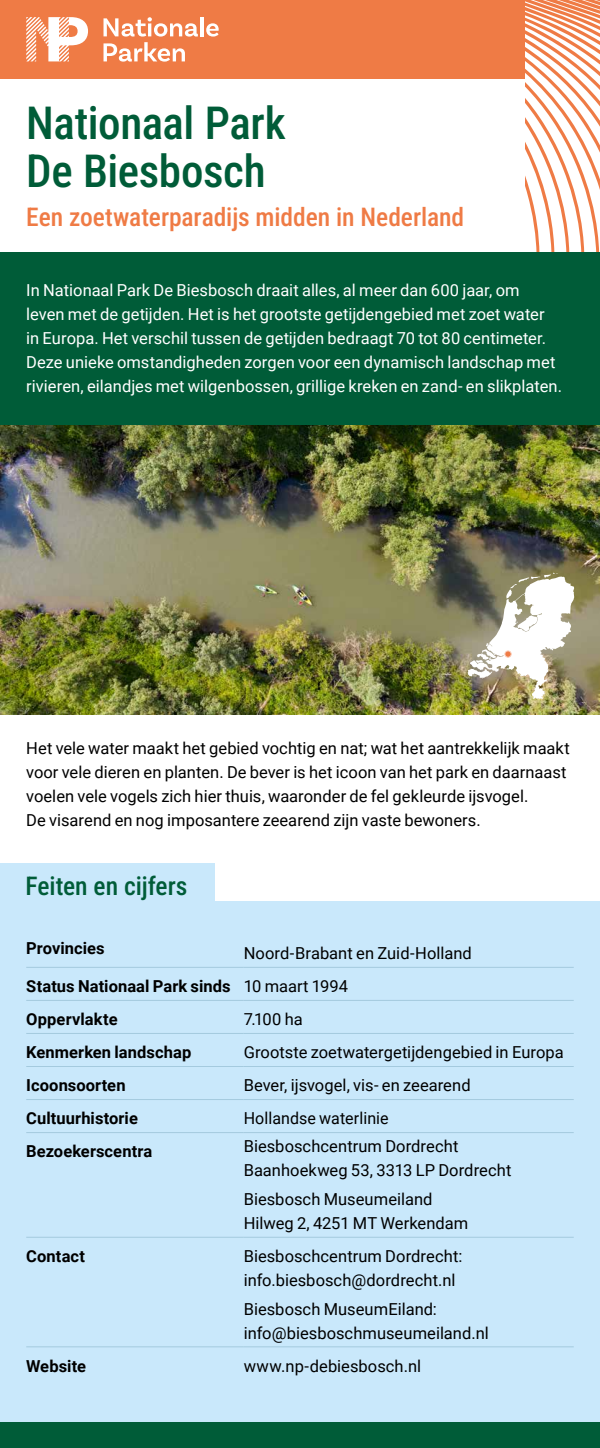
<style>
.page{position:relative;width:600px;height:1448px;background:#fff}
.page>*{position:absolute;margin:0;border:0;box-sizing:border-box;transform-origin:0 0}
.t1{font:45px/48.2px "Roboto Condensed";letter-spacing:-.01em;color:#005c38}
.t2{font:25.5px "Roboto Condensed";letter-spacing:-.005em;color:#ef7b45}
.t3{font:25.5px "Roboto Condensed";letter-spacing:-.005em;color:#005c38}
.t4{font:16.5px/24px "Roboto";color:#000}
.t5{font:16.5px/24px "Roboto";color:#fff}
.t6{font:700 16.5px "Roboto";letter-spacing:.005em;color:#000}
.s1{font-weight:700}
</style>
<div class="page">
<div style="left:0;top:901px;width:600px;height:520px;background:#c9e8fb"></div>
<div style="left:0;top:1422px;width:600px;height:26px;background:#005c38"></div>
<div style="left:0;top:252px;width:600px;height:173px;background:#005c38"></div>
<img style="left:0;top:425px;width:600px;height:289px">
<div style="left:0;top:863px;width:214px;height:38px;background:#c9e8fb"></div>
<img style="left:468px;top:572px;width:106px;height:127px">
<div style="left:505px;top:650px;width:7px;height:7px;border:1px solid #f9cab5;border-radius:50%"></div>
<hr style="left:26px;top:967px;width:218px;height:1px;background:#a4cade">
<hr style="left:244px;top:967px;width:330px;height:1px;background:#a4cade">
<hr style="left:26px;top:1000px;width:218px;height:1px;background:#a4cade">
<hr style="left:244px;top:1000px;width:330px;height:1px;background:#a4cade">
<hr style="left:26px;top:1033px;width:218px;height:1px;background:#a4cade">
<hr style="left:244px;top:1033px;width:330px;height:1px;background:#a4cade">
<hr style="left:26px;top:1066px;width:218px;height:1px;background:#a4cade">
<hr style="left:244px;top:1066px;width:330px;height:1px;background:#a4cade">
<hr style="left:26px;top:1099px;width:218px;height:1px;background:#a4cade">
<hr style="left:244px;top:1099px;width:330px;height:1px;background:#a4cade">
<hr style="left:26px;top:1132px;width:218px;height:1px;background:#a4cade">
<hr style="left:244px;top:1132px;width:330px;height:1px;background:#a4cade">
<hr style="left:26px;top:1236px;width:218px;height:1px;background:#a4cade">
<hr style="left:244px;top:1236px;width:330px;height:1px;background:#a4cade">
<hr style="left:26px;top:1346px;width:218px;height:1px;background:#a4cade">
<hr style="left:244px;top:1346px;width:330px;height:1px;background:#a4cade">
<div style="left:0;top:0;width:525px;height:79px;background:#ef7b45"></div>
<svg style="left:525px;top:0;width:75px;height:252px"></svg>
<svg style="left:104px;top:17px;width:94px;height:45px"></svg>
<hr style="left:200px;top:17px;width:4px;height:19px;background:#fff">
<svg style="left:206px;top:23px;width:13px;height:14px"></svg>
<svg style="left:26px;top:17px;width:62px;height:44px"></svg>
<h1 class="t1" style="left:26px;top:97px;width:261px">Nationaal Park<br>De Biesbosch</h1>
<h2 class="t2" style="left:26px;top:199px;width:439px">Een zoetwaterparadijs midden in Nederland</h2>
<p class="t5" style="left:26px;top:278px;width:537px">In Nationaal Park De Biesbosch draait alles, al meer dan 600 jaar, om leven met de getijden. Het is het grootste getijdengebied met zoet water<br>in Europa. Het verschil tussen de getijden bedraagt 70 tot 80 centimeter.<br>Deze unieke omstandigheden zorgen voor een dynamisch landschap met rivieren, eilandjes met wilgenbossen, grillige kreken en zand- en slikplaten.</p>
<p class="t4" style="left:26px;top:735px;width:545px">Het vele water maakt het gebied vochtig en nat; wat het aantrekkelijk maakt voor vele dieren en planten. De bever is het icoon van het park en daarnaast voelen vele vogels zich hier thuis, waaronder de fel gekleurde ijsvogel.<br>De visarend en nog imposantere zeearend zijn vaste bewoners.</p>
<h2 class="t3" style="left:26px;top:868px;width:164px">Feiten en cijfers</h2>
<p class="t6" style="left:26px;top:936px;width:80px">Provincies</p>
<p class="t4" style="left:26px;top:936px;width:447px;line-height:33px;text-indent:218px">Noord-Brabant en Zuid-Holland<br><span class="s1">Status Nationaal Park sinds</span> 10 maart 1994<br><span class="s1">Oppervlakte</span></p>
<p class="t4" style="left:244px;top:1006px;width:61px">7.100 ha</p>
<p class="t6" style="left:26px;top:1040px;width:167px">Kenmerken landschap</p>
<p class="t4" style="left:244px;top:1039px;width:321px">Grootste zoetwatergetijdengebied in Europa</p>
<p class="t6" style="left:26px;top:1073px;width:101px">Icoonsoorten</p>
<p class="t4" style="left:244px;top:1072px;width:228px">Bever, ijsvogel, vis- en zeearend</p>
<p class="t6" style="left:26px;top:1107px;width:113px">Cultuurhistorie</p>
<p class="t4" style="left:244px;top:1105px;width:146px">Hollandse waterlinie</p>
<p class="t6" style="left:26px;top:1140px;width:128px">Bezoekerscentra</p>
<p class="t4" style="left:244px;top:1134px;width:269px">Biesboschcentrum Dordrecht<br>Baanhoekweg 53, 3313 LP Dordrecht</p>
<p class="t4" style="left:244px;top:1186px;width:226px">Biesbosch Museumeiland<br>Hilweg 2, 4251 MT Werkendam</p>
<p class="t6" style="left:26px;top:1244px;width:60px">Contact</p>
<p class="t4" style="left:244px;top:1243px;width:220px">Biesboschcentrum Dordrecht: info.biesbosch@dordrecht.nl</p>
<p class="t4" style="left:244px;top:1296px;width:247px">Biesbosch MuseumEiland: info@biesboschmuseumeiland.nl</p>
<p class="t6" style="left:26px;top:1354px;width:61px">Website</p>
<p class="t4" style="left:244px;top:1353px;width:179px">www.np-debiesbosch.nl</p>
</div>
